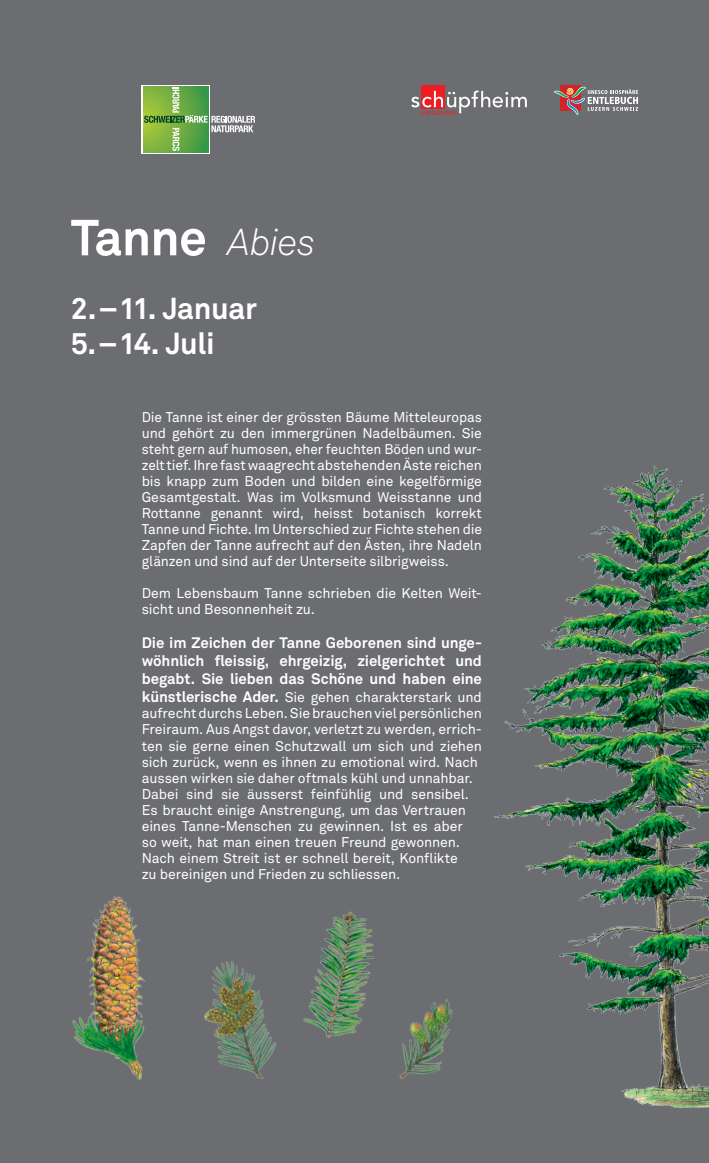
<style>
.page{position:relative;width:709px;height:1163px;background:#fff}
.page>*{position:absolute;margin:0;border:0;box-sizing:border-box;transform-origin:0 0}
.t1{font:700 50px "Akkurat Std";letter-spacing:-.02em;color:#fff}
.t2{font:700 30px/35px "Akkurat Std";letter-spacing:-.01em;color:#fff}
.t3{font:700 15px/18px "Akkurat Std";letter-spacing:-.005em;color:#fff;text-align:justify}
.t4{font:14px/16px "Akkurat Std";letter-spacing:-.01em;color:#fff}
.s1{font-weight:300;font-style:italic;font-size:37px}
.s2{font-weight:700;font-size:15px}
</style>
<div class="page">
<div style="left:0;top:0;width:709px;height:1162px;background:#6c6d70"></div>
<img style="left:494px;top:465px;width:215px;height:644px">
<img style="left:315px;top:911px;width:59px;height:127px">
<img style="left:72px;top:896px;width:73px;height:184px">
<img style="left:204px;top:961px;width:111px;height:118px">
<img style="left:363px;top:987px;width:90px;height:92px">
<div style="left:421px;top:85px;width:24px;height:24px;background:#ee1d23"></div>
<svg style="left:411px;top:91px;width:116px;height:24px"></svg>
<div style="left:560px;top:85px;width:21px;height:26px;background:#d1232a"></div>
<svg style="left:554px;top:86px;width:84px;height:29px"></svg>
<svg style="left:142px;top:85px;width:68px;height:68px"></svg>
<svg style="left:143px;top:86px;width:66px;height:66px"></svg>
<svg style="left:144px;top:88px;width:111px;height:63px"></svg>
<h1 class="t1" style="left:71px;top:207px;width:246px">Tanne <span class="s1">Abies</span></h1>
<h2 class="t2" style="left:71px;top:290px;width:188px">2.–11. Januar<br>5.–14. Juli</h2>
<p class="t4" style="left:142px;top:409px;width:342px;text-align:justify">Die Tanne ist einer der grössten Bäume Mitteleuropas und gehört zu den immergrünen Nadelbäumen. Sie steht gern auf humosen, eher feuchten Böden und wur&shy;zelt tief. Ihre fast waagrecht abstehenden Äste reichen bis knapp zum Boden und bilden eine kegelförmige Gesamtgestalt. Was im Volksmund Weisstanne und Rottanne genannt wird, heisst botanisch korrekt Tanne und Fichte. Im Unterschied zur Fichte stehen die Zapfen der Tanne aufrecht auf den Ästen, ihre Nadeln glänzen und sind auf der Unterseite silbrigweiss.</p>
<p class="t4" style="left:142px;top:585px;width:342px">Dem Lebensbaum Tanne schrieben die Kelten Weit&shy;sicht und Besonnenheit zu.</p>
<p class="t3" style="left:142px;top:634px;width:342px">Die im Zeichen der Tanne Geborenen sind unge&shy;wöhnlich fleissig, ehrgeizig, zielgerichtet und begabt. Sie lieben das Schöne und haben eine</p>
<p class="t4" style="left:142px;top:689px;width:342px"><span class="s2">künstlerische Ader.</span> Sie gehen charakterstark und aufrecht durchs Leben. Sie brauchen viel persönlichen Freiraum. Aus Angst davor, verletzt zu werden, errich&shy;ten sie gerne einen Schutzwall um sich und ziehen sich zurück, wenn es ihnen zu emotional wird. Nach aussen wirken sie daher oftmals kühl und unnahbar.<br>Dabei sind sie äusserst feinfühlig und sensibel.<br>Es braucht einige Anstrengung, um das Vertrauen eines Tanne-Menschen zu gewinnen. Ist es aber<br>so weit, hat man einen treuen Freund gewonnen.<br>Nach einem Streit ist er schnell bereit, Konflikte<br>zu bereinigen und Frieden zu schliessen.</p>
</div>
